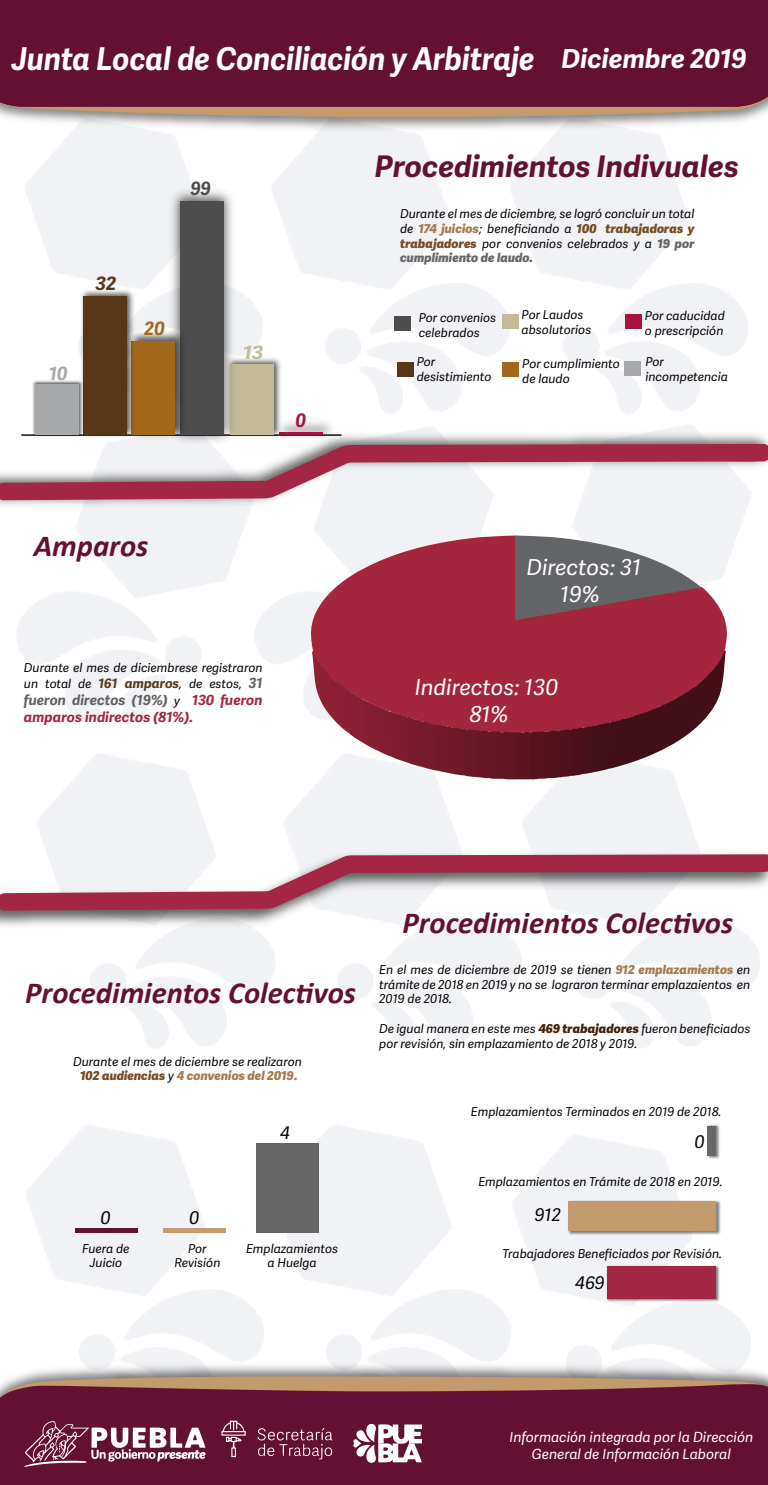
<style>
.page{position:relative;width:768px;height:1485px;background:#fff}
.page>*{position:absolute;margin:0;border:0;box-sizing:border-box;transform-origin:0 0}
.t1{font:italic 700 31.5px "Adelle Sans";color:#fff;scale:.93 1}
.t2{font:italic 700 30.62px "Calibri";color:#631032}
.t3{font:italic 700 29.75px "Adelle Sans";color:#631032}
.t4{font:italic 21.96px/26.3px "Adelle Sans";color:#fff;text-align:center}
.t5{font:italic 700 18.64px "Adelle Sans";color:#a8123e;scale:.94 1}
.t6{font:italic 700 18.38px "Adelle Sans";color:#a7a8a9}
.t7{font:italic 700 18.38px "Adelle Sans";color:#c2ba98;scale:1.13 1}
.t8{font:italic 700 18.38px "Adelle Sans";color:#4d4d4d;scale:.96 1}
.t9{font:italic 700 18.38px "Adelle Sans";color:#a2691c}
.t10{font:italic 700 18.38px "Adelle Sans";color:#583719}
.t11{font:italic 17.5px "Adelle Sans";letter-spacing:-.01em;color:#000}
.t12{font:italic 14px/16.8px "Adelle Sans";color:#fff;text-align:center}
.t13{font:italic 700 14px/16.8px "Adelle Sans";color:#a32644}
.t14{font:italic 12.25px/14.7px "Adelle Sans";color:#000}
.s1{font-size:26.25px}
.s2{font-weight:700;font-size:13.12px;color:#563618}
.s3{font-weight:700;font-size:14px;color:#606060}
.s4{color:#606060}
.s5{font-weight:400;font-size:12.25px;color:#000}
.s6{font-weight:800;color:#a67c52}
.s7{font-weight:800;color:#754c24}
.s8{font-weight:800;color:#666}
.s9{font-weight:800;color:#42210b}
</style>
<div class="page">
<img style="left:477px;top:137px;width:271px;height:256px">
<img style="left:285px;top:415px;width:55px;height:11px">
<img style="left:239px;top:353px;width:46px;height:73px">
<div style="left:230px;top:365px;width:43px;height:70px;background:#c2ba98"></div>
<img style="left:164px;top:184px;width:75px;height:242px">
<div style="left:180px;top:201px;width:43px;height:234px;background:#4d4d4d"></div>
<img style="left:137px;top:327px;width:45px;height:99px">
<div style="left:132px;top:341px;width:43px;height:94px;background:#a2691c"></div>
<img style="left:78px;top:285px;width:59px;height:141px">
<div style="left:83px;top:297px;width:44px;height:138px;background:#583719"></div>
<img style="left:32px;top:378px;width:51px;height:48px">
<div style="left:35px;top:384px;width:43px;height:51px;background:#a7a8a9"></div>
<div style="left:0;top:1382px;width:767px;height:103px;background:#631032"></div>
<svg style="left:0;top:1376px;width:766px;height:24px;background:#935b56"></svg>
<svg style="left:308px;top:535px;width:419px;height:179px;fill:#a4263c"></svg>
<svg style="left:514px;top:535px;width:186px;height:85px"></svg>
<svg style="left:312px;top:650px;width:414px;height:130px"></svg>
<svg style="left:0;top:107px;width:767px;height:10px;background:#bb9e7e"></svg>
<div style="left:0;top:0;width:767px;height:107px;background:#631032"></div>
<div style="left:502px;top:314px;width:17px;height:14px;background:#c2ba98"></div>
<div style="left:624px;top:314px;width:17px;height:14px;background:#a8123e"></div>
<div style="left:502px;top:363px;width:17px;height:14px;background:#a2691c"></div>
<div style="left:397px;top:362px;width:17px;height:15px;background:#583719"></div>
<div style="left:624px;top:361px;width:17px;height:14px;background:#a7a8a9"></div>
<img style="left:0;top:426px;width:767px;height:87px">
<svg style="left:0;top:444px;width:767px;height:56px"></svg>
<img style="left:0;top:846px;width:760px;height:88px">
<svg style="left:0;top:854px;width:767px;height:57px"></svg>
<div style="left:394px;top:316px;width:17px;height:15px;background:#4d4d4d"></div>
<svg style="left:352px;top:1422px;width:70px;height:42px"></svg>
<svg style="left:24px;top:1420px;width:183px;height:47px"></svg>
<svg style="left:221px;top:1421px;width:25px;height:36px"></svg>
<svg style="left:257px;top:1427px;width:75px;height:32px;background:#7c3753"></svg>
<img style="left:566px;top:1199px;width:155px;height:37px">
<div style="left:568px;top:1201px;width:148px;height:30px;background:#c39a6b"></div>
<img style="left:706px;top:1124px;width:15px;height:37px">
<div style="left:707px;top:1126px;width:9px;height:30px;background:#666"></div>
<img style="left:606px;top:1264px;width:114px;height:39px">
<div style="left:607px;top:1266px;width:109px;height:32px;background:#a32644"></div>
<div style="left:75px;top:1228px;width:63px;height:5px;background:#631032"></div>
<div style="left:164px;top:1228px;width:62px;height:5px;background:#c69c6d"></div>
<div style="left:257px;top:1143px;width:62px;height:90px;background:#666"></div>
<h1 class="t1" style="left:11px;top:40px;width:792px">Junta Local de Conciliación y Arbitraje <span class="s1">Diciembre 2019</span></h1>
<h3 class="t8" style="left:191px;top:177px;width:22px">99</h3>
<h3 class="t10" style="left:96px;top:272px;width:22px">32</h3>
<h3 class="t6" style="left:49px;top:363px;width:20px">10</h3>
<h3 class="t9" style="left:145px;top:317px;width:22px">20</h3>
<h3 class="t7" style="left:243px;top:342px;width:20px">13</h3>
<h3 class="t5" style="left:296px;top:409px;width:12px">0</h3>
<h2 class="t2" style="left:34px;top:524px;width:116px">Amparos</h2>
<p class="t14" style="left:24px;top:659px;width:240px;line-height:16.8px">Durante el mes de diciembrese registraron un total de <span class="s2">161 amparos</span>, de estos, <span class="s3">31</span></p>
<p class="t13" style="left:24px;top:692px;width:240px"><span class="s4">fueron directos (19%)</span> <span class="s5">y</span> 130 fueron amparos indirectos (81%).</p>
<h3 class="t3" style="left:374px;top:149px;width:365px">Procedimientos Indivuales</h3>
<p class="t14" style="left:400px;top:207px;width:296px;text-align:justify">Durante el mes de diciembre, se logró concluir un total de <span class="s6">174 juicios</span>; beneficiando a <span class="s7">100 trabajadoras y trabajadores</span> por convenios celebrados y a <span class="s8">19 por cumplimiento de laudo.</span></p>
<p class="t14" style="left:418px;top:311px;width:79px">Por convenios celebrados</p>
<p class="t14" style="left:521px;top:308px;width:71px">Por Laudos absolutorios</p>
<p class="t14" style="left:644px;top:309px;width:81px">Por caducidad o prescripción</p>
<p class="t14" style="left:417px;top:355px;width:76px">Por desistimiento</p>
<p class="t14" style="left:522px;top:357px;width:99px">Por cumplimiento de laudo</p>
<p class="t14" style="left:645px;top:355px;width:84px">Por incompetencia</p>
<h3 class="t4" style="left:526px;top:555px;width:116px">Directos: 31<br>19%</h3>
<h3 class="t4" style="left:414px;top:675px;width:145px">Indirectos: 130<br>81%</h3>
<h2 class="t2" style="left:25px;top:971px;width:332px">Procedimientos Colectivos</h2>
<p class="t14" style="left:73px;top:1055px;width:230px;line-height:14px;text-align:center">Durante el mes de diciembre se realizaron<br><span class="s7">102 audiencias</span> y <span class="s6">4 convenios del 2019.</span></p>
<h3 class="t11" style="left:101px;top:1208px;width:12px">0</h3>
<h3 class="t11" style="left:189px;top:1208px;width:12px">0</h3>
<h3 class="t11" style="left:280px;top:1123px;width:11px">4</h3>
<p class="t14" style="left:82px;top:1241px;width:49px;text-align:center">Fuera de<br>Juicio</p>
<p class="t14" style="left:174px;top:1241px;width:48px;text-align:center">Por<br>Revisión</p>
<p class="t14" style="left:246px;top:1241px;width:93px;text-align:center">Emplazamientos a Huelga</p>
<h2 class="t2" style="left:402px;top:901px;width:332px">Procedimientos Colectivos</h2>
<p class="t14" style="left:379px;top:963px;width:372px;text-align:justify">En el mes de diciembre de 2019 se tienen <span class="s6">912 emplazamientos</span> en trámite de 2018 en 2019 y no se lograron terminar emplazaientos en 2019 de 2018.</p>
<p class="t14" style="left:379px;top:1021px;width:373px">De igual manera en este mes <span class="s9">469 trabajadores</span> fueron beneficiados por revisión, sin emplazamiento de 2018 y 2019.</p>
<p class="t14" style="left:471px;top:1105px;width:252px">Emplazamientos Terminados en 2019 de 2018.</p>
<h3 class="t11" style="left:694px;top:1131px;width:12px">0</h3>
<p class="t14" style="left:478px;top:1175px;width:245px">Emplazamientos en Trámite de 2018 en 2019.</p>
<h3 class="t11" style="left:534px;top:1205px;width:28px">912</h3>
<p class="t14" style="left:502px;top:1247px;width:221px">Trabajadores Beneficiados por Revisión.</p>
<h3 class="t11" style="left:575px;top:1272px;width:31px">469</h3>
<p class="t12" style="left:509px;top:1429px;width:245px">Información integrada por la Dirección<br>General de Información Laboral</p>
</div>
